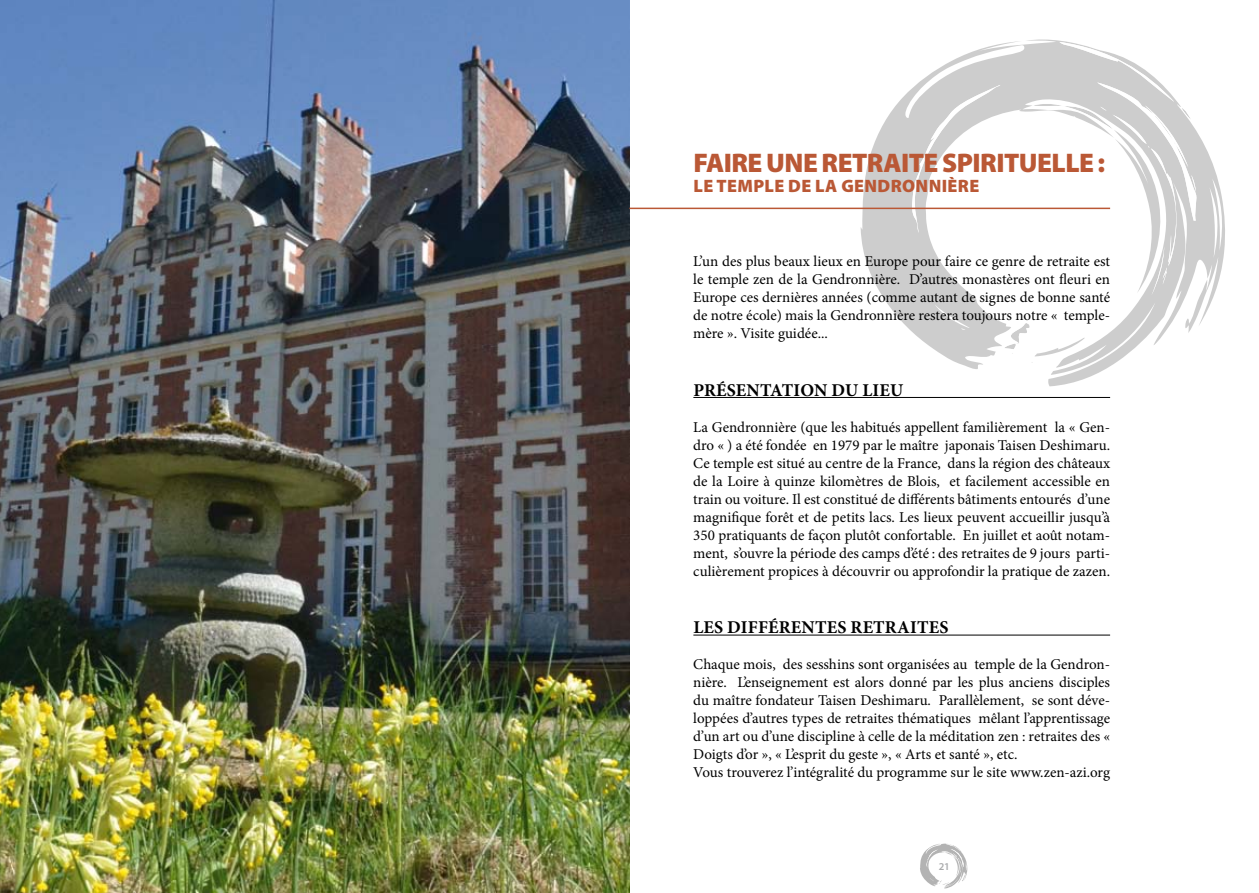
<style>
.page{position:relative;width:1259px;height:893px;background:#fff}
.page>*{position:absolute;margin:0;border:0;box-sizing:border-box;transform-origin:0 0}
.t1{font:900 27px "Myriad Pro";letter-spacing:-.02em;color:#ba5835}
.t2{font:700 18px "Minion Pro";letter-spacing:.005em;color:#000}
.t3{font:900 18px "Myriad Pro";letter-spacing:.02em;color:#ba5835}
.t4{font:15px/18px "Minion Pro";color:#000;text-align:justify}
.t5{font:600 10.5px "Myriad Pro";color:#87888a}
</style>
<div class="page">
<svg style="left:860px;top:39px;width:365px;height:347px"></svg>
<svg style="left:905px;top:45px;width:119px;height:188px"></svg>
<svg style="left:1033px;top:42px;width:163px;height:253px"></svg>
<svg style="left:1004px;top:323px;width:80px;height:33px"></svg>
<svg style="left:920px;top:843px;width:48px;height:46px"></svg>
<img style="left:0;top:0;width:629px;height:893px">
<hr style="left:693px;top:397px;width:417px;height:1px;background:#000">
<hr style="left:693px;top:635px;width:417px;height:1px;background:#000">
<hr style="left:629px;top:208px;width:481px;height:1px;background:#ba5835">
<h1 class="t1" style="left:693px;top:145px;width:276px">FAIRE UNE RETRAITE SPIRI</h1>
<h1 class="t1" style="left:1004px;top:145px;width:102px">TUELLE :</h1>
<p class="t3" style="left:693px;top:174px;width:210px">LE TEMPLE DE LA GENDRONNI</p>
<p class="t3" style="left:947px;top:174px;width:33px">ÈRE</p>
<p class="t4" style="left:693px;top:252px;width:418px">L’un des plus beaux lieux en Europe pour faire ce genre de retraite est le temple zen de la Gendronnière. D’autres monastères ont fleuri en Europe ces dernières années (comme autant de signes de bonne santé de notre école) mais la Gendronnière restera toujours notre « temple&shy;mère ». Visite guidée...</p>
<p class="t2" style="left:693px;top:377px;width:55px">PRÉSENTATI</p>
<p class="t2" style="left:800px;top:377px;width:104px">ON DU LIEU</p>
<p class="t4" style="left:693px;top:418px;width:418px">La Gendronnière (que les habitués appellent familièrement la « Gen&shy;dro « ) a été fondée en 1979 par le maître japonais Taisen Deshimaru.<br>Ce temple est situé au centre de la France, dans la région des châteaux de la Loire à quinze kilomètres de Blois, et facilement accessible en train ou voiture. Il est constitué de différents bâtiments entourés d’une magnifique forêt et de petits lacs. Les lieux peuvent accueillir jusqu’à 350 pratiquants de façon plutôt confortable. En juillet et août notam&shy;ment, s’ouvre la période des camps d’été : des retraites de 9 jours parti&shy;culièrement propices à découvrir ou approfondir la pratique de zazen.</p>
<p class="t2" style="left:693px;top:615px;width:98px">LES DIFFÉRENTE</p>
<p class="t2" style="left:837px;top:615px;width:26px">S RETRAITE</p>
<p class="t2" style="left:939px;top:615px;width:11px">S</p>
<p class="t4" style="left:693px;top:656px;width:418px;text-align:left">Chaque mois, des sesshins sont organisées au temple de la Gendron&shy;nière. L’enseignement est alors donné par les plus anciens disciples du maître fondateur Taisen Deshimaru. Parallèlement, se sont déve&shy;loppées d’autres types de retraites thématiques mêlant l’apprentissage d’un art ou d’une discipline à celle de la méditation zen : retraites des « Doigts d’or », « L’esprit du geste », « Arts et santé », etc.<br>Vous trouverez l’intégralité du programme sur le site www.zen-azi.org</p>
<p class="t5" style="left:938px;top:859px;width:13px">21</p>
</div>
